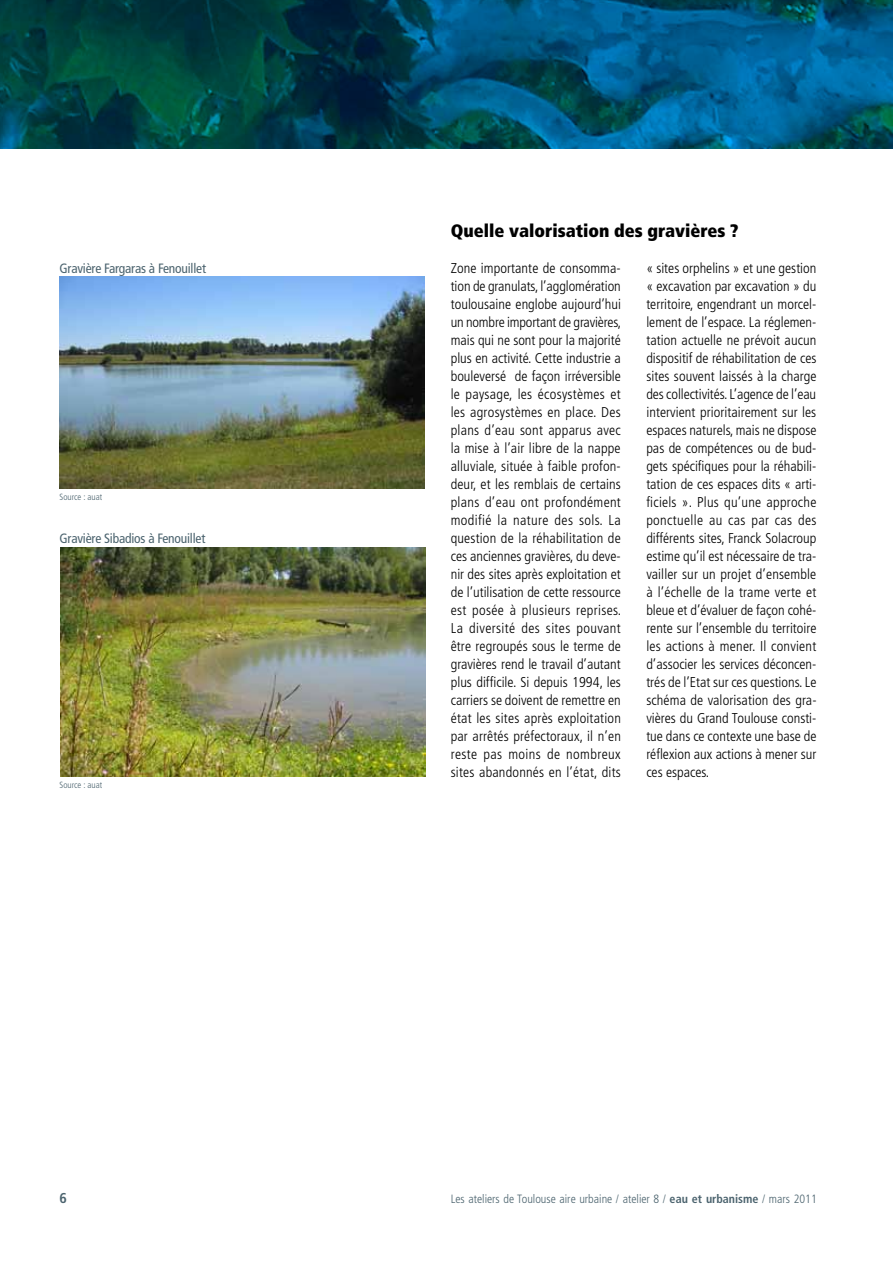
<style>
.page{position:relative;width:893px;height:1263px;background:#fff}
.page>*{position:absolute;margin:0;border:0;box-sizing:border-box;transform-origin:0 0}
.t1{font:900 condensed 18px "Frutiger LT Std";color:#000}
.t2{font:300 condensed 14.25px/18px "Frutiger LT Std";letter-spacing:.005em;color:#000;text-align:justify}
.t3{font:700 condensed 14.25px "Frutiger LT Std";color:#4b636e}
.t4{font:condensed 13.5px "Frutiger LT Std";letter-spacing:-.015em;color:#4b636e}
.t5{font:300 condensed 12px "Frutiger LT Std";color:#4b636e}
.t6{font:300 condensed 9px "Frutiger LT Std";color:#4b636e}
.s1{font-weight:700}
</style>
<div class="page">
<svg style="left:0;top:0;width:893px;height:149px;background:#004b63"></svg>
<img style="left:60px;top:276px;width:365px;height:213px">
<img style="left:60px;top:547px;width:365px;height:230px">
<p class="t4" style="left:60px;top:260px;width:148px">Gravière Fargaras à Fenouillet</p>
<p class="t6" style="left:60px;top:492px;width:44px">Source : auat</p>
<p class="t4" style="left:60px;top:530px;width:147px">Gravière Sibadios à Fenouillet</p>
<p class="t6" style="left:60px;top:780px;width:44px">Source : auat</p>
<p class="t1" style="left:451px;top:220px;width:289px">Quelle valorisation des gravières ?</p>
<p class="t2" style="left:451px;top:259px;width:172px">Zone importante de consomma&shy;tion de granulats, l’agglomération toulousaine englobe aujourd’hui un nombre important de gravières, mais qui ne sont pour la majorité plus en activité. Cette industrie a bouleversé de façon irréversible le paysage, les écosystèmes et les agrosystèmes en place. Des plans d’eau sont apparus avec la mise à l’air libre de la nappe alluviale, située à faible profon&shy;deur, et les remblais de certains plans d’eau ont profondément modifié la nature des sols. La question de la réhabilitation de ces anciennes gravières, du deve&shy;nir des sites après exploitation et de l’utilisation de cette ressource est posée à plusieurs reprises.<br>La diversité des sites pouvant être regroupés sous le terme de gravières rend le travail d’autant plus difficile. Si depuis 1994, les carriers se doivent de remettre en état les sites après exploitation par arrêtés préfectoraux, il n’en reste pas moins de nombreux sites abandonnés en l’état, dits</p>
<p class="t2" style="left:646px;top:259px;width:172px">« sites orphelins » et une gestion « excavation par excavation » du territoire, engendrant un morcel&shy;lement de l’espace. La réglemen&shy;tation actuelle ne prévoit aucun dispositif de réhabilitation de ces sites souvent laissés à la charge des collectivités. L’agence de l’eau intervient prioritairement sur les espaces naturels, mais ne dispose pas de compétences ou de bud&shy;gets spécifiques pour la réhabili&shy;tation de ces espaces dits « arti&shy;ficiels ». Plus qu’une approche ponctuelle au cas par cas des différents sites, Franck Solacroup estime qu’il est nécessaire de tra&shy;vailler sur un projet d’ensemble à l’échelle de la trame verte et bleue et d’évaluer de façon cohé&shy;rente sur l’ensemble du territoire les actions à mener. Il convient d’associer les services déconcen&shy;trés de l’Etat sur ces questions. Le schéma de valorisation des gra&shy;vières du Grand Toulouse consti&shy;tue dans ce contexte une base de réflexion aux actions à mener sur ces espaces.</p>
<p class="t3" style="left:60px;top:1190px;width:9px">6</p>
<p class="t5" style="left:451px;top:1192px;width:368px">Les ateliers de Toulouse aire urbaine / atelier 8 / <span class="s1">eau et urbanisme</span> / mars 2011</p>
</div>
